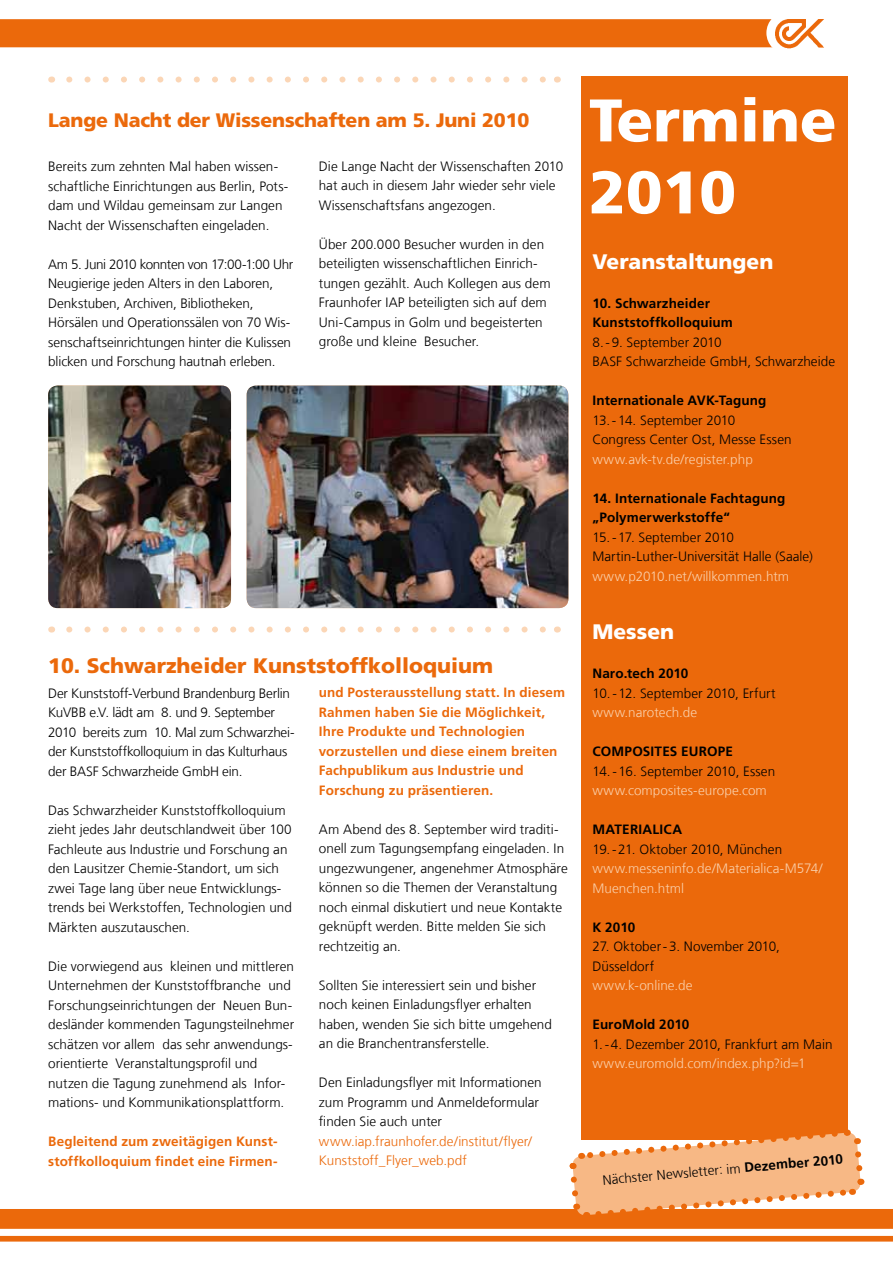
<style>
.page{position:relative;width:893px;height:1263px;background:#fff}
.page>*{position:absolute;margin:0;border:0;box-sizing:border-box;transform-origin:0 0}
.t1{font:900 60px/72px "Frutiger LT Com";color:#fff}
.t2{font:900 21px "Frutiger LT Com";color:#eb690b}
.t3{font:900 21px "Frutiger LT Com";color:#fff}
.t4{font:900 19.5px "Frutiger LT Com";letter-spacing:-.01em;color:#eb690b}
.t5{font:300 13.5px/19.5px "Frutiger LT Com";color:#000}
.t6{font:700 13.5px/19.5px "Frutiger LT Com";letter-spacing:.01em;color:#eb690b}
.t7{font:300 13.5px/19.5px "Frutiger LT Com";letter-spacing:.005em;color:#facfaa}
.t8{font:300 13.5px/19.5px "Frutiger LT Com";letter-spacing:-.02em;color:#000}
.t9{font:700 13.5px/19.5px "Frutiger LT Com";letter-spacing:.01em;color:#000}
.t10{font:300 13.5px/19.5px "Frutiger LT Com";letter-spacing:.005em;color:#eb690b}
.s1{font-weight:700}
</style>
<div class="page">
<div style="left:0;top:19px;width:771px;height:28px;background:#eb690b"></div>
<div style="left:0;top:1236px;width:893px;height:5px;background:#eb690b"></div>
<div style="left:766px;top:12px;width:42px;height:42px;background:#fff;border-radius:50%"></div>
<img style="left:776px;top:19px;width:48px;height:30px">
<svg style="left:69px;top:77px;width:477px;height:6px"></svg>
<img style="left:247px;top:386px;width:321px;height:222px">
<img style="left:48px;top:386px;width:183px;height:222px">
<svg style="left:69px;top:626px;width:477px;height:6px"></svg>
<div style="left:581px;top:77px;width:267px;height:1063px;background:#eb690b"></div>
<svg style="left:0;top:1129px;width:893px;height:100px"></svg>
<h3 class="t4" style="left:48px;top:109px;width:483px">Lange Nacht der Wissenschaften am 5. Juni 2010</h3>
<p class="t5" style="left:48px;top:157px;width:242px">Bereits zum zehnten Mal haben wissen&shy;schaftliche Einrichtungen aus Berlin, Pots&shy;dam und Wildau gemeinsam zur Langen Nacht der Wissenschaften eingeladen.</p>
<p class="t5" style="left:48px;top:254px;width:247px">Am 5. Juni 2010 konnten von 17:00-1:00 Uhr Neugierige jeden Alters in den Laboren, Denkstuben, Archiven, Bibliotheken, Hörsälen und Operationssälen von 70 Wis&shy;senschaftseinrichtungen hinter die Kulissen blicken und Forschung hautnah erleben.</p>
<p class="t5" style="left:319px;top:157px;width:246px">Die Lange Nacht der Wissenschaften 2010 hat auch in diesem Jahr wieder sehr viele<br>Wissenschaftsfans angezogen.</p>
<p class="t5" style="left:319px;top:235px;width:233px">Über 200.000 Besucher wurden in den beteiligten wissenschaftlichen Einrich&shy;tungen gezählt. Auch Kollegen aus dem Fraunhofer IAP beteiligten sich auf dem Uni-Campus in Golm und begeisterten große und kleine Besucher.</p>
<h2 class="t2" style="left:48px;top:653px;width:446px">10. Schwarzheider Kunststoffkolloquium</h2>
<p class="t8" style="left:48px;top:683px;width:248px">Der Kunststoff-Verbund Brandenburg Berlin KuVBB e.V. lädt am 8. und 9. September 2010 bereits zum 10. Mal zum Schwarzhei&shy;der Kunststoffkolloquium in das Kulturhaus der BASF Schwarzheide GmbH ein.</p>
<p class="t5" style="left:48px;top:800px;width:245px">Das Schwarzheider Kunststoffkolloquium zieht jedes Jahr deutschlandweit über 100<br>Fachleute aus Industrie und Forschung an den Lausitzer Chemie-Standort, um sich zwei Tage lang über neue Entwicklungs&shy;trends bei Werkstoffen, Technologien und Märkten auszutauschen.</p>
<p class="t5" style="left:48px;top:956px;width:248px">Die vorwiegend aus kleinen und mittleren Unternehmen der Kunststoffbranche und Forschungseinrichtungen der Neuen Bun&shy;desländer kommenden Tagungsteilnehmer schätzen vor allem das sehr anwendungs&shy;orientierte Veranstaltungsprofil und nutzen die Tagung zunehmend als Infor&shy;mations- und Kommunikationsplattform.</p>
<p class="t6" style="left:48px;top:1132px;width:231px">Begleitend zum zweitägigen Kunst&shy;stoffkolloquium findet eine Firmen-</p>
<p class="t6" style="left:319px;top:683px;width:248px">und Posterausstellung statt. In diesem Rahmen haben Sie die Möglichkeit, Ihre Produkte und Technologien vorzustellen und diese einem breiten Fachpublikum aus Industrie und Forschung zu präsentieren.</p>
<p class="t5" style="left:319px;top:820px;width:250px">Am Abend des 8. September wird traditi&shy;onell zum Tagungsempfang eingeladen. In ungezwungener, angenehmer Atmosphäre können so die Themen der Veranstaltung noch einmal diskutiert und neue Kontakte geknüpft werden. Bitte melden Sie sich rechtzeitig an.</p>
<p class="t5" style="left:319px;top:976px;width:234px">Sollten Sie interessiert sein und bisher noch keinen Einladungsflyer erhalten haben, wenden Sie sich bitte umgehend an die Branchentransferstelle.</p>
<p class="t5" style="left:319px;top:1073px;width:224px">Den Einladungsflyer mit Informationen zum Programm und Anmeldeformular finden Sie auch unter</p>
<p class="t10" style="left:319px;top:1131px;width:214px">www.iap.fraunhofer.de/institut/flyer/<br>Kunststoff_Flyer_web.pdf</p>
<h1 class="t1" style="left:589px;top:84px;width:249px">Termine<br>2010</h1>
<h2 class="t3" style="left:592px;top:249px;width:182px">Veranstaltungen</h2>
<p class="t9" style="left:592px;top:293px;width:142px">10. Schwarzheider<br>Kunststoffkolloquium</p>
<p class="t5" style="left:592px;top:332px;width:244px">8.-9. September 2010<br>BASF Schwarzheide GmbH, Schwarzheide</p>
<p class="t9" style="left:592px;top:391px;width:175px">Internationale AVK-Tagung</p>
<p class="t5" style="left:592px;top:410px;width:201px">13.-14. September 2010<br>Congress Center Ost, Messe Essen</p>
<p class="t7" style="left:592px;top:449px;width:162px">www.avk-tv.de/register.php</p>
<p class="t9" style="left:592px;top:488px;width:194px">14. Internationale Fachtagung „Polymerwerkstoffe“</p>
<p class="t5" style="left:592px;top:527px;width:222px">15.-17. September 2010<br>Martin-Luther-Universität Halle (Saale)</p>
<p class="t7" style="left:592px;top:566px;width:198px">www.p2010.net/willkommen.htm</p>
<h2 class="t3" style="left:592px;top:619px;width:83px">Messen</h2>
<p class="t9" style="left:592px;top:664px;width:97px">Naro.tech 2010</p>
<p class="t5" style="left:592px;top:683px;width:185px">10.-12. September 2010, Erfurt</p>
<p class="t7" style="left:592px;top:703px;width:106px">www.narotech.de</p>
<p class="t9" style="left:592px;top:742px;width:142px">COMPOSITES EUROPE</p>
<p class="t5" style="left:592px;top:761px;width:184px">14.-16. September 2010, Essen</p>
<p class="t7" style="left:592px;top:781px;width:176px">www.composites-europe.com</p>
<p class="t9" style="left:592px;top:820px;width:91px">MATERIALICA</p>
<p class="t5" style="left:592px;top:839px;width:191px">19.-21. Oktober 2010, München</p>
<p class="t7" style="left:592px;top:859px;width:232px">www.messeninfo.de/Materialica-M574/<br>Muenchen.html</p>
<p class="t9" style="left:592px;top:917px;width:44px">K 2010</p>
<p class="t5" style="left:592px;top:937px;width:189px">27. Oktober-3. November 2010,<br>Düsseldorf</p>
<p class="t7" style="left:592px;top:976px;width:101px">www.k-online.de</p>
<p class="t9" style="left:592px;top:1015px;width:98px">EuroMold 2010</p>
<p class="t5" style="left:592px;top:1034px;width:242px">1.-4. Dezember 2010, Frankfurt am Main</p>
<p class="t7" style="left:592px;top:1054px;width:215px">www.euromold.com/index.php?id=1</p>
<p class="t5" style="left:602px;top:1170px;width:243px;rotate:-5deg">Nächster Newsletter: im <span class="s1">Dezember 2010</span></p>
</div>
